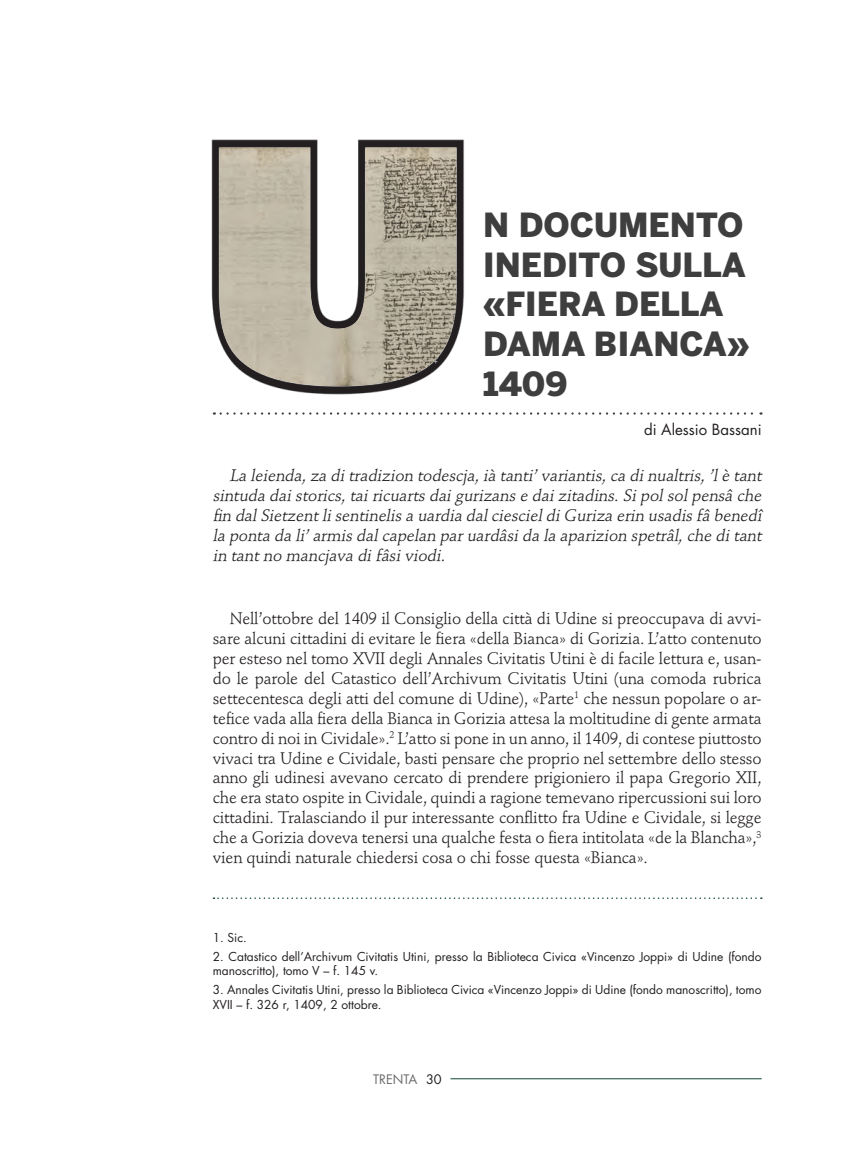
<style>
.page{position:relative;width:868px;height:1149px;background:#fff}
.page>*{position:absolute;margin:0;border:0;box-sizing:border-box;transform-origin:0 0}
.IL_NOSTRI_BORC_titol{font:900 33px/39.6px "Benton Sans";color:#3e3e3f}
.t1{font:16.5px/20px "Stempel Schneidler Std";letter-spacing:-.01em;color:#231f20;text-align:justify}
.t2{font:italic 16.5px/19.8px "Stempel Schneidler Std";color:#231f20;text-align:justify}
.IL_NOSTRI_BORC_testo{font:15px "Futura";color:#231f20}
.t3{font:12.75px "Futura";color:#6c6d70}
.t4{font:12px/14.4px "Futura";color:#231f20}
.s1{color:#231f20}
</style>
<div class="page">
<hr style="left:450px;top:1077px;width:311px;height:1px;background:#0d4530">
<svg style="left:213px;top:897px;width:548px;height:1px"></svg>
<svg style="left:214px;top:412px;width:547px;height:2px"></svg>
<img style="left:211px;top:139px;width:253px;height:256px">
<p class="IL_NOSTRI_BORC_titol" style="left:483px;top:206px;width:268px">N DOCUMENTO<br>INEDITO SULLA «FIERA DELLA<br>DAMA BIANCA»<br>1409</p>
<p class="IL_NOSTRI_BORC_testo" style="left:644px;top:418px;width:119px">di Alessio Bassani</p>
<p class="t2" style="left:213px;top:466px;width:554px;text-indent:17px">La leienda,za ditradizion todescja,ià tanti’variantis,ca dinualtris,’lè tant sintuda daistorics,tairicuarts daigurizans e daizitadins.Sipolsolpensâ che fin dalSietzentlisentinelis a uardia dalciescieldiGuriza erin usadis fâ benedî la ponta da li’armis dalcapelan paruardâsida la aparizion spetrâl,che ditant in tantno mancjava difâsiviodi.</p>
<p class="t1" style="left:213px;top:608px;width:550px;text-indent:17px">Nell’ottobre del 1409 il Consiglio della città di Udine si preoccupava di avvi&shy;sare alcuni cittadini di evitare le fiera «della Bianca» di Gorizia. L’atto contenuto per esteso nel tomo XVII degli Annales Civitatis Utini è di facile lettura e, usan&shy;do le parole del Catastico dell’Archivum Civitatis Utini (una comoda rubrica settecentesca degli atti del comune di Udine), «Parte<sup>1</sup> che nessun popolare o ar&shy;tefice vada alla fiera della Bianca in Gorizia attesa la moltitudine di gente armata contro di noi in Cividale».<sup>2</sup> L’atto si pone in un anno, il 1409, di contese piuttosto vivaci tra Udine e Cividale, basti pensare che proprio nel settembre dello stesso anno gli udinesi avevano cercato di prendere prigioniero il papa Gregorio XII, che era stato ospite in Cividale, quindi a ragione temevano ripercussioni sui loro cittadini. Tralasciando il pur interessante conflitto fra Udine e Cividale, si legge che a Gorizia doveva tenersi una qualche festa o fiera intitolata «de la Blancha»,<sup>3 </sup>vien quindi naturale chiedersi cosa o chi fosse questa «Bianca».</p>
<p class="t4" style="left:213px;top:930px;width:36px">1. Sic.</p>
<p class="t4" style="left:213px;top:948px;width:550px">2. Catastico dell’Archivum Civitatis Utini, presso la Biblioteca Civica «Vincenzo Joppi» di Udine (fondo manoscritto), tomo V – f. 145 v.</p>
<p class="t4" style="left:213px;top:982px;width:550px">3. Annales Civitatis Utini, presso la Biblioteca Civica «Vincenzo Joppi» di Udine (fondo manoscritto), tomo<br>XVII – f. 326 r, 1409, 2 ottobre.</p>
<p class="t3" style="left:373px;top:1069px;width:70px">TRENTA <span class="s1">30</span></p>
</div>
